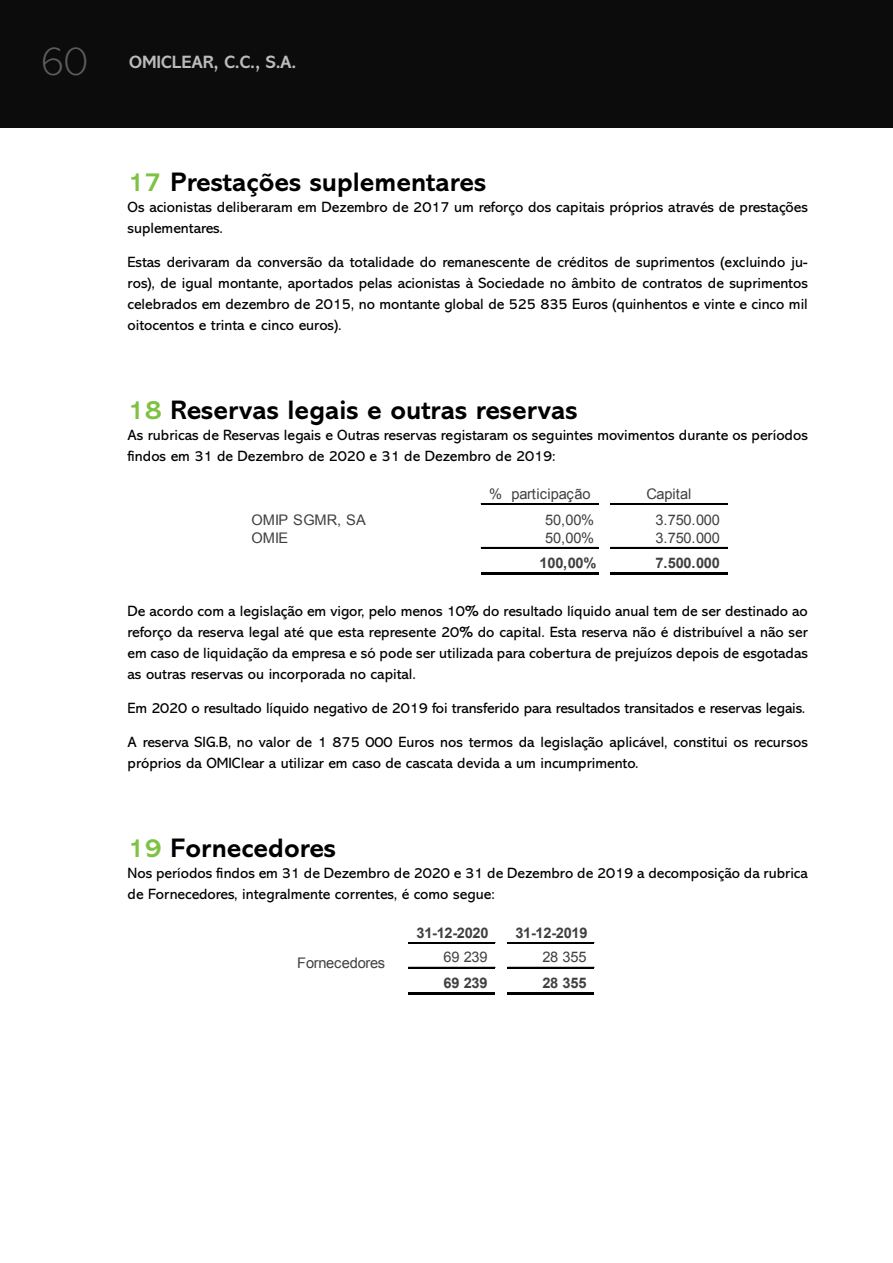
<style>
.page{position:relative;width:893px;height:1263px;background:#fff}
.page>*{position:absolute;margin:0;border:0;box-sizing:border-box;transform-origin:0 0}
.t1{font:200 42px "Abadi";color:#5c5d60}
.t2{font:700 27px "Abadi";color:#000}
.t3{font:700 18px "Abadi";color:#babcbe}
.t4{font:15px/21px "Abadi";color:#000}
.t5{font:14.55px "Arial";letter-spacing:-.015em;color:#404040}
.t6{font:700 14.55px "Arial";letter-spacing:-.015em;color:#404040}
.t7{font:14.55px "Arial";letter-spacing:.01em;color:#404040}
.s1{color:#7dc242}
</style>
<div class="page">
<div style="left:0;top:0;width:893px;height:128px;background:#0d0c0d"></div>
<hr style="left:481px;top:503px;width:117px;height:1px;background:#000">
<hr style="left:481px;top:504px;width:117px;height:1px;background:#000">
<hr style="left:481px;top:547px;width:117px;height:2px;background:#000">
<hr style="left:481px;top:572px;width:117px;height:2px;background:#000">
<hr style="left:610px;top:503px;width:118px;height:1px;background:#000">
<hr style="left:611px;top:504px;width:117px;height:1px;background:#000">
<hr style="left:610px;top:547px;width:118px;height:1px;background:#000">
<hr style="left:611px;top:547px;width:117px;height:2px;background:#000">
<hr style="left:611px;top:572px;width:117px;height:2px;background:#000">
<svg style="left:408px;top:967px;width:185px;height:2px"></svg>
<hr style="left:408px;top:942px;width:87px;height:1px;background:#000">
<hr style="left:409px;top:942px;width:86px;height:2px;background:#000">
<hr style="left:507px;top:942px;width:87px;height:1px;background:#000">
<hr style="left:508px;top:942px;width:86px;height:2px;background:#000">
<hr style="left:408px;top:967px;width:87px;height:1px;background:#000">
<hr style="left:507px;top:967px;width:87px;height:1px;background:#000">
<hr style="left:409px;top:992px;width:86px;height:2px;background:#000">
<hr style="left:508px;top:992px;width:86px;height:2px;background:#000">
<h1 class="t1" style="left:41px;top:39px;width:49px">60</h1>
<p class="t3" style="left:129px;top:52px;width:169px">OMIClear, C.C., S.A.</p>
<h2 class="t2" style="left:128px;top:167px;width:360px"><span class="s1">17</span> Prestações suplementares</h2>
<p class="t4" style="left:128px;top:197px;width:682px">Os acionistas deliberaram em Dezembro de 2017 um reforço dos capitais próprios através de prestações suplementares.</p>
<p class="t4" style="left:128px;top:252px;width:682px;text-align:justify">Estas derivaram da conversão da totalidade do remanescente de créditos de suprimentos (excluindo ju&shy;ros), de igual montante, aportados pelas acionistas à Sociedade no âmbito de contratos de suprimentos celebrados em dezembro de 2015, no montante global de 525 835 Euros (quinhentos e vinte e cinco mil oitocentos e trinta e cinco euros).</p>
<h2 class="t2" style="left:128px;top:394px;width:452px"><span class="s1">18</span> Reservas legais e outras reservas</h2>
<p class="t4" style="left:128px;top:425px;width:682px">As rubricas de Reservas legais e Outras reservas registaram os seguintes movimentos durante os períodos findos em 31 de Dezembro de 2020 e 31 de Dezembro de 2019:</p>
<p class="t5" style="left:489px;top:484px;width:103px">% participação</p>
<p class="t5" style="left:646px;top:484px;width:46px">Capital</p>
<p class="t7" style="left:252px;top:510px;width:116px">OMIP SGMR, SA</p>
<p class="t5" style="left:545px;top:510px;width:50px">50,00%</p>
<p class="t5" style="left:656px;top:510px;width:66px">3.750.000</p>
<p class="t5" style="left:252px;top:528px;width:38px">OMIE</p>
<p class="t5" style="left:545px;top:528px;width:50px">50,00%</p>
<p class="t5" style="left:656px;top:528px;width:66px">3.750.000</p>
<p class="t6" style="left:540px;top:553px;width:58px">100,00%</p>
<p class="t6" style="left:655px;top:553px;width:66px">7.500.000</p>
<p class="t4" style="left:128px;top:601px;width:682px;text-align:justify">De acordo com a legislação em vigor, pelo menos 10% do resultado líquido anual tem de ser destinado ao reforço da reserva legal até que esta represente 20% do capital. Esta reserva não é distribuível a não ser em caso de liquidação da empresa e só pode ser utilizada para cobertura de prejuízos depois de esgotadas as outras reservas ou incorporada no capital.</p>
<p class="t4" style="left:128px;top:698px;width:679px">Em 2020 o resultado líquido negativo de 2019 foi transferido para resultados transitados e reservas legais.</p>
<p class="t4" style="left:128px;top:731px;width:682px">A reserva SIG.B, no valor de 1 875 000 Euros nos termos da legislação aplicável, constitui os recursos próprios da OMIClear a utilizar em caso de cascata devida a um incumprimento.</p>
<h2 class="t2" style="left:128px;top:832px;width:210px"><span class="s1">19</span> Fornecedores</h2>
<p class="t4" style="left:128px;top:863px;width:682px">Nos períodos findos em 31 de Dezembro de 2020 e 31 de Dezembro de 2019 a decomposição da rubrica de Fornecedores, integralmente correntes, é como segue:</p>
<p class="t6" style="left:497px;top:929px;width:74px">31-12-2020</p>
<p class="t5" style="left:297px;top:954px;width:90px">Fornecedores</p>
<p class="t5" style="left:524px;top:954px;width:46px">69 239</p>
<p class="t6" style="left:524px;top:979px;width:46px">69 239</p>
<p class="t6" style="left:416px;top:923px;width:74px">31-12-2020</p>
<p class="t6" style="left:515px;top:923px;width:74px">31-12-2019</p>
<p class="t5" style="left:443px;top:948px;width:46px">69 239</p>
<p class="t5" style="left:542px;top:948px;width:46px">28 355</p>
<p class="t6" style="left:443px;top:973px;width:46px">69 239</p>
<p class="t6" style="left:542px;top:973px;width:46px">28 355</p>
</div>
